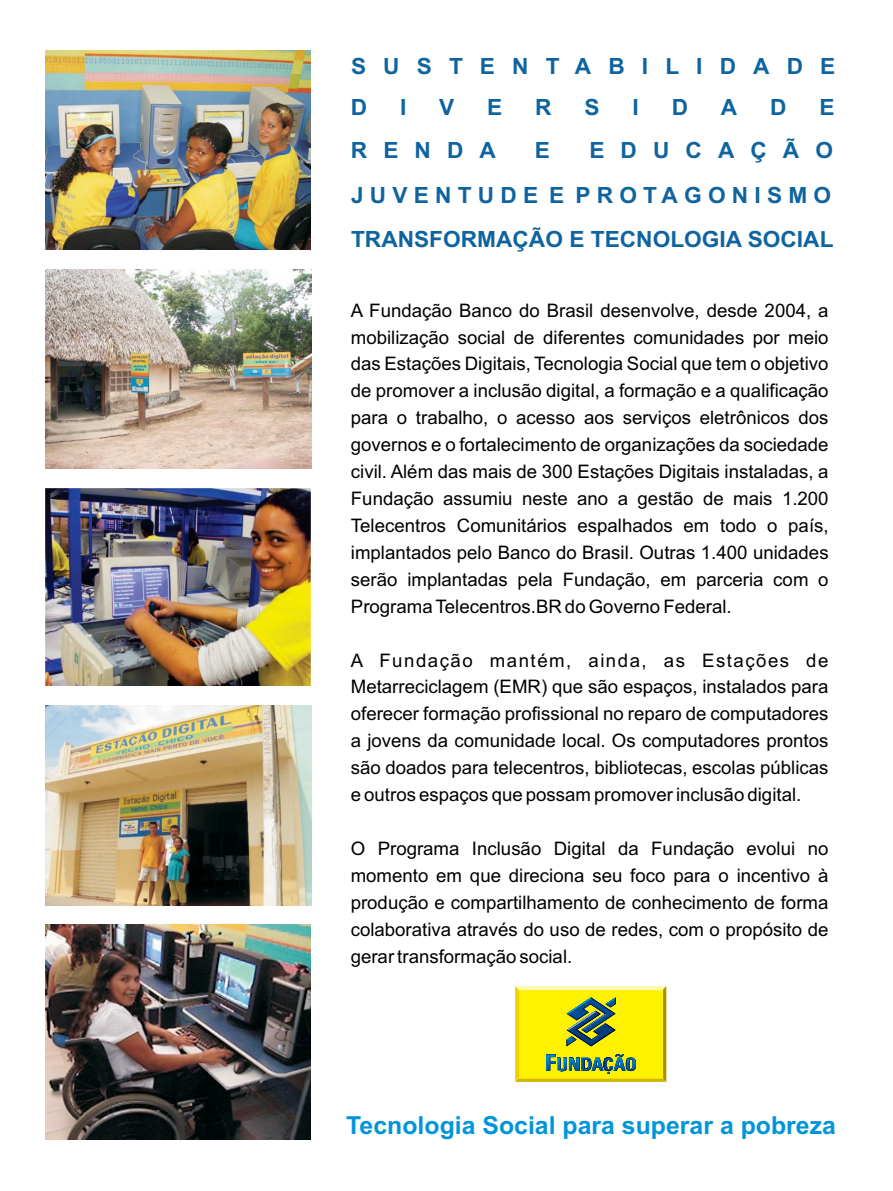
<style>
.page{position:relative;width:893px;height:1191px;background:#fff}
.page>*{position:absolute;margin:0;border:0;box-sizing:border-box;transform-origin:0 0}
.t1{font:700 24.9px "Arial";color:#0095da}
.t2{font:700 22.35px/44.1px "Arial";letter-spacing:.275em;color:#0f64a0;text-align:justify}
.t3{font:700 22.35px "Arial";letter-spacing:.75em;color:#0f64a0}
.t4{font:18.6px/26.8px "Arial";color:#000;text-align:justify}
</style>
<div class="page">
<img style="left:45px;top:51px;width:266px;height:199px">
<img style="left:45px;top:705px;width:266px;height:200px">
<img style="left:45px;top:269px;width:266px;height:200px">
<img style="left:45px;top:924px;width:266px;height:215px">
<svg style="left:515px;top:986px;width:151px;height:96px;background:#d5d41d"></svg>
<img style="left:45px;top:488px;width:266px;height:198px">
<p class="t3" style="left:351px;top:52px;width:486px">SUSTENTABILIDADE</p>
<p class="t2" style="left:351px;top:87px;width:18px">D</p>
<p class="t2" style="left:400px;top:87px;width:8px">I</p>
<p class="t2" style="left:439px;top:87px;width:17px">V</p>
<p class="t2" style="left:487px;top:87px;width:17px">E</p>
<p class="t2" style="left:535px;top:87px;width:18px">R</p>
<p class="t2" style="left:585px;top:87px;width:17px">S</p>
<p class="t2" style="left:632px;top:87px;width:8px">I</p>
<p class="t2" style="left:672px;top:87px;width:18px">D</p>
<p class="t2" style="left:721px;top:87px;width:18px">A</p>
<p class="t2" style="left:770px;top:87px;width:18px">D</p>
<p class="t2" style="left:819px;top:87px;width:17px">E</p>
<p class="t2" style="left:351px;top:131px;width:146px">RENDA</p>
<p class="t2" style="left:535px;top:131px;width:17px">E</p>
<p class="t2" style="left:351px;top:131px;width:484px;text-indent:238px">EDUCAÇÃO JUVENTUDE E PROTAGONISMO TRANSFORMAÇÃO E TECNOLOGIA SOCIAL</p>
<p class="t4" style="left:351px;top:298px;width:479px">A Fundação Banco do Brasil desenvolve, desde 2004, a mobilização social de diferentes comunidades por meio das Estações Digitais, Tecnologia Social que tem o objetivo de promover a inclusão digital, a formação e a qualificação para o trabalho, o acesso aos serviços eletrônicos dos governos e o fortalecimento de organizações da sociedade civil. Além das mais de 300 Estações Digitais instaladas, a Fundação assumiu neste ano a gestão de mais 1.200<br>Telecentros Comunitários espalhados em todo o país, implantados pelo Banco do Brasil. Outras 1.400 unidades serão implantadas pela Fundação, em parceria com o Programa Telecentros.BR do Governo Federal.</p>
<p class="t4" style="left:351px;top:648px;width:479px">A Fundação mantém, ainda, as Estações de Metarreciclagem (EMR) que são espaços, instalados para oferecer formação profissional no reparo de computadores a jovens da comunidade local. Os computadores prontos são doados para telecentros, bibliotecas, escolas públicas e outros espaços que possam promover inclusão digital.</p>
<p class="t4" style="left:351px;top:837px;width:479px">O Programa Inclusão Digital da Fundação evolui no momento em que direciona seu foco para o incentivo à produção e compartilhamento de conhecimento de forma colaborativa através do uso de redes, com o propósito de gerar transformação social.</p>
<p class="t1" style="left:346px;top:1108px;width:491px">Tecnologia Social para superar a pobreza</p>
</div>
